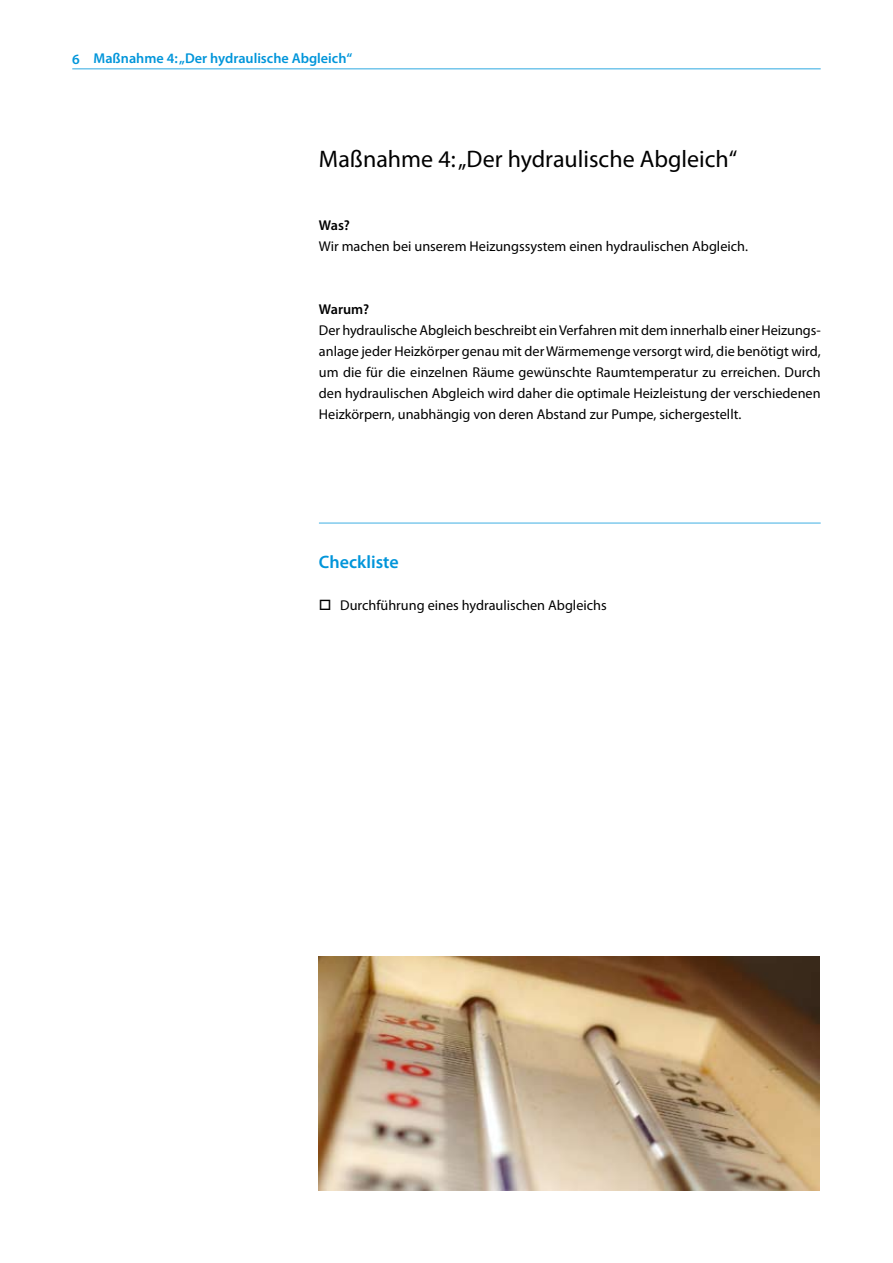
<style>
.page{position:relative;width:893px;height:1263px;background:#fff}
.page>*{position:absolute;margin:0;border:0;box-sizing:border-box;transform-origin:0 0}
.t1{font:24px "Myriad Pro";color:#000}
.t2{font:600 18px "Myriad Pro";color:#0095da}
.t3{font:14.25px/21px "Myriad Pro";color:#000;text-align:justify}
.t4{font:600 14.25px "Myriad Pro";color:#0095da}
.t5{font:600 14.25px "Myriad Pro";color:#000}
</style>
<div class="page">
<hr style="left:72px;top:68px;width:749px;height:2px;background:#73c5eb">
<hr style="left:319px;top:522px;width:502px;height:2px;background:#80caed">
<img style="left:319px;top:957px;width:501px;height:234px">
<p class="t4" style="left:72px;top:50px;width:9px">6</p>
<p class="t4" style="left:94px;top:49px;width:260px">Maßnahme 4: „Der hydraulische Abgleich“</p>
<h1 class="t1" style="left:319px;top:144px;width:420px">Maßnahme 4: „Der hydraulische Abgleich“</h1>
<p class="t5" style="left:319px;top:216px;width:33px">Was?</p>
<p class="t3" style="left:319px;top:235px;width:431px">Wir machen bei unserem Heizungssystem einen hydraulischen Abgleich.</p>
<p class="t5" style="left:319px;top:300px;width:52px">Warum?</p>
<p class="t3" style="left:319px;top:319px;width:503px">Der hydraulische Abgleich beschreibt ein Verfahren mit dem innerhalb einer Heizungs&shy;anlage jeder Heizkörper genau mit der Wärmemenge versorgt wird, die benötigt wird, um die für die einzelnen Räume gewünschte Raumtemperatur zu erreichen. Durch den hydraulischen Abgleich wird daher die optimale Heizleistung der verschiedenen Heizkörpern, unabhängig von deren Abstand zur Pumpe, sichergestellt.</p>
<p class="t2" style="left:319px;top:550px;width:81px">Checkliste</p>
<p class="t3" style="left:319px;top:594px;width:289px">□ Durchführung eines hydraulischen Abgleichs</p>
</div>
